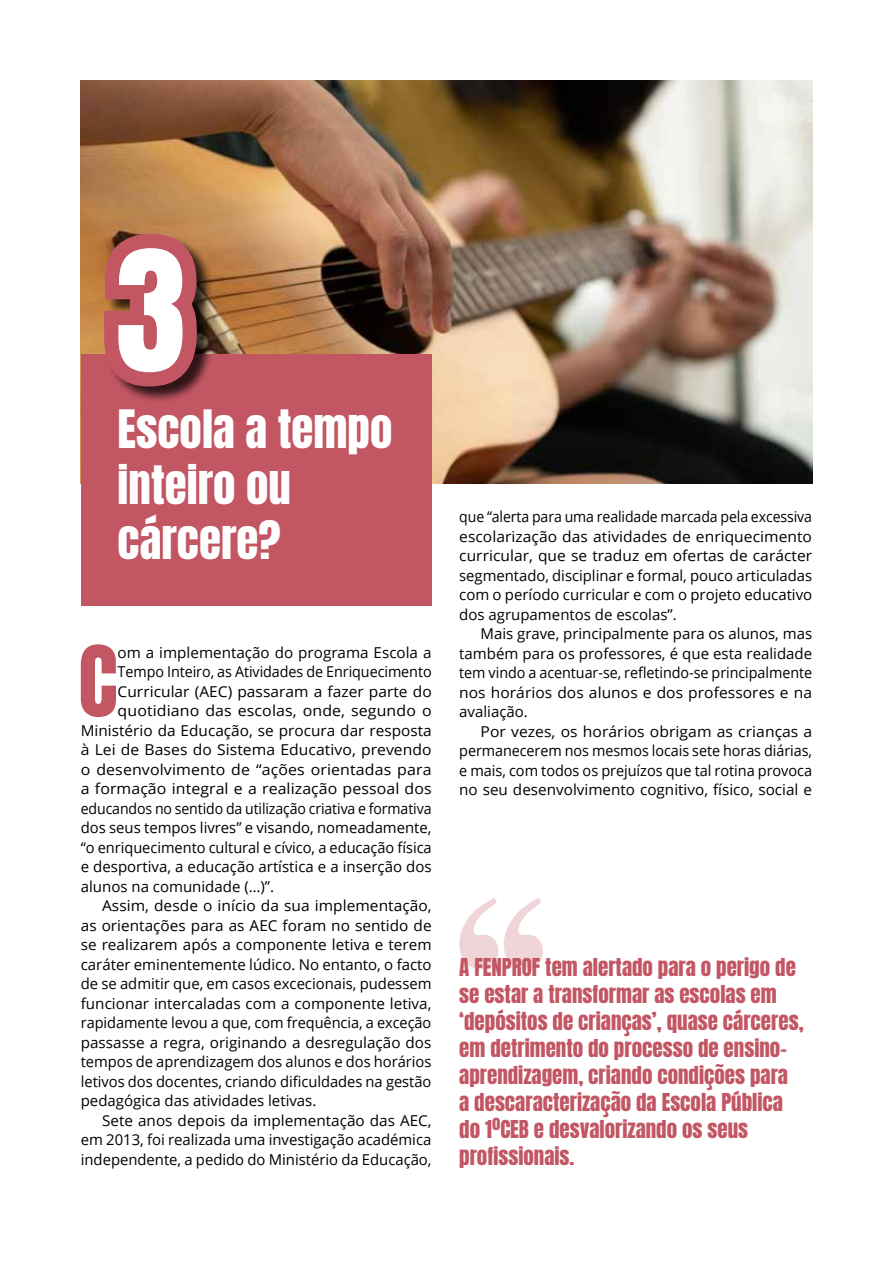
<style>
.page{position:relative;width:893px;height:1263px;background:#fff}
.page>*{position:absolute;margin:0;border:0;box-sizing:border-box;transform-origin:0 0}
.t1{font:82.95px "Anton";color:#c25663}
.t2{font:45px/55.5px "Anton";color:#fff}
.t3{font:21px/27px "Anton";color:#c25663}
.t4{font:15px/19.5px "Open Sans";color:#000;text-align:justify}
.t5{font:15px/19.5px "Open Sans";color:#000;text-align:justify;scale:.94 1}
.t6{font:15px/19.5px "Open Sans";color:#000;text-align:justify;scale:1.04 1}
.t7{font:15px "Open Sans";color:#000;scale:1.06 1}
.t8{font:15px "Open Sans";color:#000;scale:.96 1}
.t9{font:15px "Open Sans";color:#000;scale:1.05 1}
</style>
<div class="page">
<svg style="left:459px;top:898px;width:84px;height:71px"></svg>
<img style="left:81px;top:81px;width:731px;height:402px">
<div style="left:81px;top:354px;width:351px;height:252px;background:#c25663"></div>
<svg style="left:81px;top:220px;width:139px;height:181px"></svg>
<h2 class="t2" style="left:118px;top:405px;width:276px">Escola a tempo inteiro ou cárcere?</h2>
<h1 class="t1" style="left:78px;top:639px;width:41px">C</h1>
<p class="t4" style="left:118px;top:642px;width:315px">om a implementação do programa Escola a</p>
<p class="t8" style="left:118px;top:662px;width:329px">Tempo Inteiro, as Atividades de Enriquecimento</p>
<p class="t4" style="left:118px;top:681px;width:316px">Curricular (AEC) passaram a fazer parte do</p>
<p class="t7" style="left:118px;top:701px;width:298px">quotidiano das escolas, onde, segundo o</p>
<p class="t4" style="left:81px;top:720px;width:352px">Ministério da Educação, se procura dar resposta</p>
<p class="t9" style="left:81px;top:740px;width:336px">à Lei de Bases do Sistema Educativo, prevendo</p>
<p class="t7" style="left:81px;top:759px;width:332px">o desenvolvimento de “ações orientadas para</p>
<p class="t7" style="left:81px;top:779px;width:333px">a formação integral e a realização pessoal dos</p>
<p class="t5" style="left:81px;top:798px;width:375px">educandos no sentido da utilização criativa e formativa</p>
<p class="t4" style="left:81px;top:818px;width:352px">dos seus tempos livres” e visando, nomeadamente,</p>
<p class="t4" style="left:81px;top:837px;width:352px">“o enriquecimento cultural e cívico, a educação física</p>
<p class="t4" style="left:81px;top:857px;width:352px">e desportiva, a educação artística e a inserção dos</p>
<p class="t4" style="left:81px;top:876px;width:195px">alunos na comunidade (…)”.</p>
<p class="t4" style="left:102px;top:896px;width:331px">Assim, desde o início da sua implementação,</p>
<p class="t4" style="left:81px;top:915px;width:352px">as orientações para as AEC foram no sentido de</p>
<p class="t4" style="left:81px;top:935px;width:352px">se realizarem após a componente letiva e terem</p>
<p class="t4" style="left:81px;top:954px;width:352px">caráter eminentemente lúdico. No entanto, o facto</p>
<p class="t4" style="left:81px;top:974px;width:352px">de se admitir que, em casos excecionais, pudessem</p>
<p class="t4" style="left:81px;top:993px;width:352px">funcionar intercaladas com a componente letiva,</p>
<p class="t4" style="left:81px;top:1013px;width:352px">rapidamente levou a que, com frequência, a exceção</p>
<p class="t4" style="left:81px;top:1032px;width:352px">passasse a regra, originando a desregulação dos</p>
<p class="t4" style="left:81px;top:1052px;width:352px">tempos de aprendizagem dos alunos e dos horários</p>
<p class="t4" style="left:81px;top:1071px;width:352px">letivos dos docentes, criando dificuldades na gestão</p>
<p class="t4" style="left:81px;top:1091px;width:237px">pedagógica das atividades letivas.</p>
<p class="t4" style="left:102px;top:1110px;width:331px">Sete anos depois da implementação das AEC,</p>
<p class="t4" style="left:81px;top:1130px;width:352px">em 2013, foi realizada uma investigação académica</p>
<p class="t4" style="left:81px;top:1149px;width:352px">independente, a pedido do Ministério da Educação,</p>
<p class="t5" style="left:459px;top:506px;width:377px">que “alerta para uma realidade marcada pela excessiva escolarização das atividades de enriquecimento curricular, que se traduz em ofertas de carácter segmentado, disciplinar e formal, pouco articuladas com o período curricular e com o projeto educativo dos agrupamentos de escolas”.</p>
<p class="t4" style="left:459px;top:623px;width:354px;text-indent:21px">Mais grave, principalmente para os alunos, mas também para os professores, é que esta realidade tem vindo a acentuar-se, refletindo-se principalmente nos horários dos alunos e dos professores e na avaliação.</p>
<p class="t6" style="left:459px;top:721px;width:341px;text-indent:21px">Por vezes, os horários obrigam as crianças a permanecerem nos mesmos locais sete horas diárias, e mais, com todos os prejuízos que tal rotina provoca no seu desenvolvimento cognitivo, físico, social e</p>
<p class="t3" style="left:459px;top:955px;width:346px">A FENPROF tem alertado para o perigo de se estar a transformar as escolas em ‘depósitos de crianças’, quase cárceres, em detrimento do processo de ensino&shy;aprendizagem, criando condições para<br>a descaracterização da Escola Pública do 1ºCEB e desvalorizando os seus profissionais.</p>
</div>
